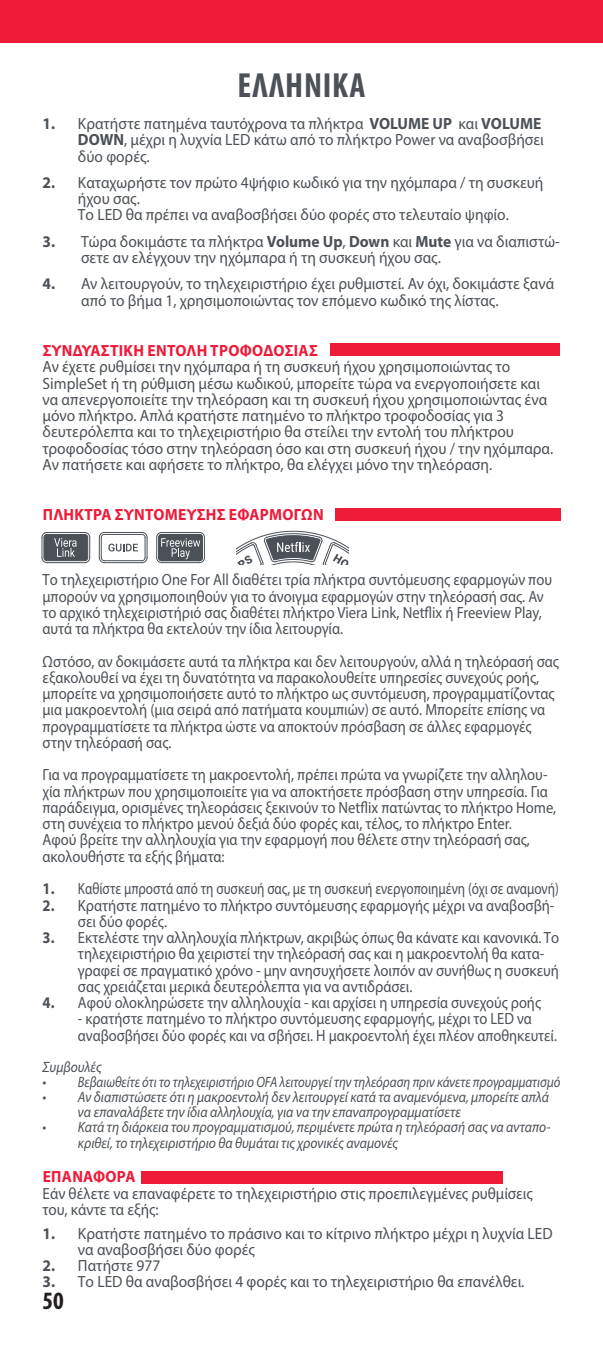
<style>
.page{position:relative;width:603px;height:1347px;background:#fff}
.page>*{position:absolute;margin:0;border:0;box-sizing:border-box;transform-origin:0 0}
.t1{font:700 condensed 35px "Myriad Pro";letter-spacing:.02em;color:#4b5157}
.t2{font:700 condensed 25px "Myriad Pro";color:#231f20}
.t3{font:16.25px/16.2px "Myriad Pro";color:#4b5157;scale:.9 1}
.t4{font:16.25px/16.2px "Myriad Pro";color:#4b5157;scale:.95 1}
.t5{font:16.25px/16.2px "Myriad Pro";color:#4b5157;scale:.89 1}
.t6{font:16.25px/16.2px "Myriad Pro";color:#4b5157;scale:.93 1}
.t7{font:16.25px "Myriad Pro";color:#4b5157;scale:.81 1}
.t8{font:700 16.25px "Myriad Pro";letter-spacing:.02em;color:#ed1a38;scale:.95 1}
.t9{font:italic 15px/15px "Myriad Pro";color:#4b5157;scale:.9 1}
.s1{font-weight:700}
</style>
<div class="page">
<div style="left:0;top:0;width:602px;height:43px;background:#ed1a38"></div>
<div style="left:330px;top:344px;width:229px;height:12px;background:#ed1a38"></div>
<div style="left:335px;top:508px;width:225px;height:12px;background:#ed1a38"></div>
<div style="left:142px;top:1170px;width:360px;height:13px;background:#ed1a38"></div>
<svg style="left:98px;top:532px;width:50px;height:31px"></svg>
<svg style="left:41px;top:532px;width:49px;height:31px;background:#6c7176"></svg>
<svg style="left:156px;top:532px;width:49px;height:31px;background:#6f7479"></svg>
<svg style="left:237px;top:531px;width:111px;height:33px"></svg>
<h1 class="t1" style="left:237px;top:64px;width:129px">ΕΛΛΗΝΙΚΆ</h1>
<p class="t4" style="left:78px;top:115px;width:491px;text-indent:-35px"><span class="s1">1.</span> Κρατήστε πατημένα ταυτόχρονα τα πλήκτρα <span class="s1">VOLUME UP</span> και <span class="s1">VOLUME<br>DOWN</span>, μέχρι η λυχνία LED κάτω από το πλήκτρο Power να αναβοσβήσει δύο φορές.</p>
<p class="t4" style="left:78px;top:174px;width:491px;text-indent:-35px"><span class="s1">2.</span> Καταχωρήστε τον πρώτο 4ψήφιο κωδικό για την ηχόμπαρα / τη συσκευή ήχου σας.<br>Το LED θα πρέπει να αναβοσβήσει δύο φορές στο τελευταίο ψηφίο.</p>
<p class="t4" style="left:81px;top:233px;width:505px;text-indent:-39px"><span class="s1">3.</span> Τώρα δοκιμάστε τα πλήκτρα <span class="s1">Volume Up</span>, <span class="s1">Down</span> και <span class="s1">Mute</span> για να διαπιστώ&shy;σετε αν ελέγχουν την ηχόμπαρα ή τη συσκευή ήχου σας.</p>
<p class="t4" style="left:81px;top:275px;width:499px;text-indent:-39px"><span class="s1">4.</span> Αν λειτουργούν, το τηλεχειριστήριο έχει ρυθμιστεί. Αν όχι, δοκιμάστε ξανά από το βήμα 1, χρησιμοποιώντας τον επόμενο κωδικό της λίστας.</p>
<p class="t8" style="left:43px;top:341px;width:291px">ΣΥΝΔΥΑΣΤΙΚΗ ΕΝΤΟΛΗ ΤΡΟΦΟΔΟΣΙΑΣ</p>
<p class="t4" style="left:43px;top:358px;width:539px">Αν έχετε ρυθμίσει την ηχόμπαρα ή τη συσκευή ήχου χρησιμοποιώντας το SimpleSet ή τη ρύθμιση μέσω κωδικού, μπορείτε τώρα να ενεργοποιήσετε και να απενεργοποιείτε την τηλεόραση και τη συσκευή ήχου χρησιμοποιώντας ένα μόνο πλήκτρο. Απλά κρατήστε πατημένο το πλήκτρο τροφοδοσίας για 3 δευτερόλεπτα και το τηλεχειριστήριο θα στείλει την εντολή του πλήκτρου τροφοδοσίας τόσο στην τηλεόραση όσο και στη συσκευή ήχου / την ηχόμπαρα.<br>Αν πατήσετε και αφήσετε το πλήκτρο, θα ελέγχει μόνο την τηλεόραση.</p>
<p class="t8" style="left:43px;top:506px;width:297px">ΠΛΗΚΤΡΑ ΣΥΝΤΟΜΕΥΣΗΣ ΕΦΑΡΜΟΓΩΝ</p>
<p class="t3" style="left:43px;top:571px;width:567px">Το τηλεχειριστήριο One For All διαθέτει τρία πλήκτρα συντόμευσης εφαρμογών που μπορούν να χρησιμοποιηθούν για το άνοιγμα εφαρμογών στην τηλεόρασή σας. Αν το αρχικό τηλεχειριστήριό σας διαθέτει πλήκτρο Viera Link, Netflix ή Freeview Play, αυτά τα πλήκτρα θα εκτελούν την ίδια λειτουργία.</p>
<p class="t3" style="left:43px;top:653px;width:575px">Ωστόσο, αν δοκιμάσετε αυτά τα πλήκτρα και δεν λειτουργούν, αλλά η τηλεόρασή σας εξακολουθεί να έχει τη δυνατότητα να παρακολουθείτε υπηρεσίες συνεχούς ροής, μπορείτε να χρησιμοποιήσετε αυτό το πλήκτρο ως συντόμευση, προγραμματίζοντας μια μακροεντολή (μια σειρά από πατήματα κουμπιών) σε αυτό. Μπορείτε επίσης να προγραμματίσετε τα πλήκτρα ώστε να αποκτούν πρόσβαση σε άλλες εφαρμογές στην τηλεόρασή σας.</p>
<p class="t3" style="left:43px;top:766px;width:572px">Για να προγραμματίσετε τη μακροεντολή, πρέπει πρώτα να γνωρίζετε την αλληλου&shy;χία πλήκτρων που χρησιμοποιείτε για να αποκτήσετε πρόσβαση στην υπηρεσία. Για παράδειγμα, ορισμένες τηλεοράσεις ξεκινούν το Netflix πατώντας το πλήκτρο Home, στη συνέχεια το πλήκτρο μενού δεξιά δύο φορές και, τέλος, το πλήκτρο Enter.<br>Αφού βρείτε την αλληλουχία για την εφαρμογή που θέλετε στην τηλεόρασή σας, ακολουθήστε τα εξής βήματα:</p>
<p class="t7" style="left:43px;top:878px;width:638px"><span class="s1">1.</span> Καθίστε μπροστά από τη συσκευή σας, με τη συσκευή ενεργοποιημένη (όχι σε αναμονή)</p>
<p class="t3" style="left:78px;top:896px;width:530px;text-indent:-35px"><span class="s1">2.</span> Κρατήστε πατημένο το πλήκτρο συντόμευσης εφαρμογής μέχρι να αναβοσβή&shy;σει δύο φορές.</p>
<p class="t3" style="left:78px;top:929px;width:536px;text-indent:-35px"><span class="s1">3.</span> Εκτελέστε την αλληλουχία πλήκτρων, ακριβώς όπως θα κάνατε και κανονικά. Το τηλεχειριστήριο θα χειριστεί την τηλεόρασή σας και η μακροεντολή θα κατα&shy;γραφεί σε πραγματικό χρόνο - μην ανησυχήσετε λοιπόν αν συνήθως η συσκευή σας χρειάζεται μερικά δευτερόλεπτα για να αντιδράσει.</p>
<p class="t5" style="left:43px;top:994px;width:561px"><span class="s1">4.</span> Αφού ολοκληρώσετε την αλληλουχία - και αρχίσει η υπηρεσία συνεχούς ροής</p>
<p class="t5" style="left:78px;top:1010px;width:539px">- κρατήστε πατημένο το πλήκτρο συντόμευσης εφαρμογής, μέχρι το LED να αναβοσβήσει δύο φορές και να σβήσει. Η μακροεντολή έχει πλέον αποθηκευτεί.</p>
<p class="t9" style="left:43px;top:1059px;width:67px">Συμβουλές</p>
<p class="t9" style="left:43px;top:1074px;width:576px">• Βεβαιωθείτε ότι το τηλεχειριστήριο OFA λειτουργεί την τηλεόραση πριν κάνετε προγραμματισμό</p>
<p class="t9" style="left:78px;top:1089px;width:524px;text-indent:-35px">• Αν διαπιστώσετε ότι η μακροεντολή δεν λειτουργεί κατά τα αναμενόμενα, μπορείτε απλά να επαναλάβετε την ίδια αλληλουχία, για να την επαναπρογραμματίσετε</p>
<p class="t9" style="left:78px;top:1119px;width:526px;line-height:16.2px;text-indent:-35px">• Κατά τη διάρκεια του προγραμματισμού, περιμένετε πρώτα η τηλεόρασή σας να ανταπο&shy;κριθεί, το τηλεχειριστήριο θα θυμάται τις χρονικές αναμονές</p>
<p class="t8" style="left:43px;top:1167px;width:99px">ΕΠΑΝΑΦΟΡΑ</p>
<p class="t6" style="left:43px;top:1184px;width:528px">Εάν θέλετε να επαναφέρετε το τηλεχειριστήριο στις προεπιλεγμένες ρυθμίσεις του, κάντε τα εξής:</p>
<p class="t4" style="left:78px;top:1224px;width:501px;text-indent:-35px"><span class="s1">1.</span> Κρατήστε πατημένο το πράσινο και το κίτρινο πλήκτρο μέχρι η λυχνία LED να αναβοσβήσει δύο φορές</p>
<p class="t4" style="left:43px;top:1257px;width:125px"><span class="s1">2.</span> Πατήστε 977</p>
<p class="t4" style="left:43px;top:1273px;width:508px"><span class="s1">3.</span> Το LED θα αναβοσβήσει 4 φορές και το τηλεχειριστήριο θα επανέλθει.</p>
<h2 class="t2" style="left:43px;top:1285px;width:23px">50</h2>
</div>
